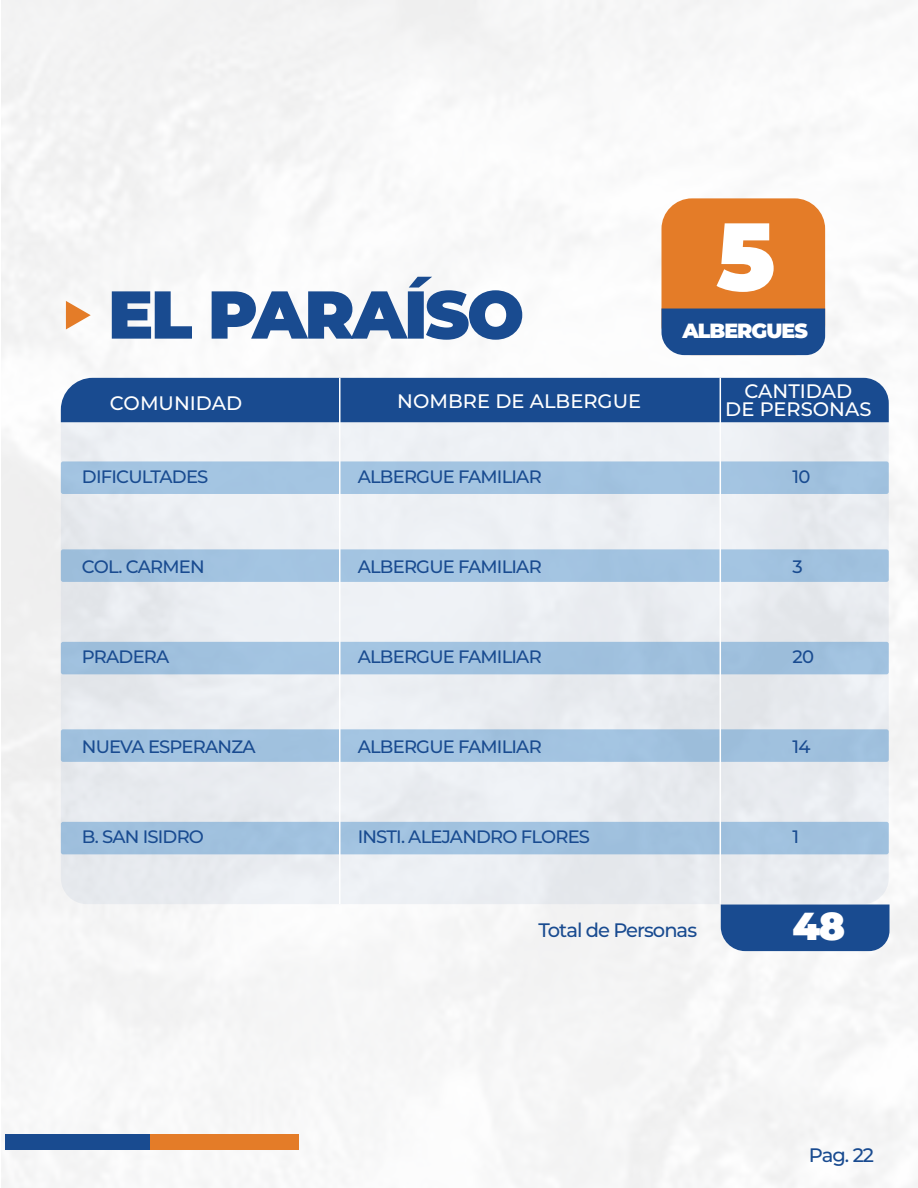
<style>
.page{position:relative;width:918px;height:1188px;background:#fff}
.page>*{position:absolute;margin:0;border:0;box-sizing:border-box;transform-origin:0 0}
.t1{font:900 95.7px "Montserrat";color:#fff}
.t2{font:900 67.5px "Montserrat";letter-spacing:-.035em;color:#194b90}
.t3{font:900 39px "Montserrat";color:#fff}
.t4{font:900 20.55px "Montserrat";letter-spacing:-.05em;color:#fff}
.t5{font:500 19.5px/18px "Montserrat";color:#fff;text-align:center}
.t6{font:500 19.5px "Montserrat";letter-spacing:-.05em;color:#194b90}
.t7{font:500 18px "Montserrat";letter-spacing:-.045em;color:#194b90}
</style>
<div class="page">
<img style="left:2px;top:1px;width:916px;height:1187px">
<div style="left:5px;top:1134px;width:148px;height:15px;background:#194b90"></div>
<div style="left:150px;top:1134px;width:148px;height:15px;background:#e47c28"></div>
<svg style="left:66px;top:301px;width:25px;height:28px"></svg>
<div style="left:61px;top:384px;width:828px;height:520px;background:#ebeef2;border-radius:26px"></div>
<div style="left:721px;top:905px;width:169px;height:46px;background:#194b90"></div>
<div style="left:61px;top:378px;width:828px;height:44px;background:#194b90"></div>
<div style="left:61px;top:461px;width:828px;height:33px;background:#a3c4e1;border-radius:2px"></div>
<div style="left:61px;top:549px;width:828px;height:33px;background:#a3c3e1;border-radius:2px"></div>
<div style="left:61px;top:642px;width:828px;height:32px;background:#a0c1de;border-radius:2px"></div>
<div style="left:61px;top:729px;width:828px;height:33px;background:#a0c1de;border-radius:2px"></div>
<div style="left:61px;top:822px;width:828px;height:32px;background:#a0c1de;border-radius:2px"></div>
<hr style="left:339px;top:378px;width:2px;height:526px;background:#fff">
<hr style="left:720px;top:378px;width:1px;height:526px;background:#fff">
<div style="left:661px;top:198px;width:164px;height:157px;background:#e47c28;border-radius:30px"></div>
<div style="left:661px;top:309px;width:164px;height:46px;background:#194b90"></div>
<h2 class="t2" style="left:108px;top:264px;width:418px">EL PARAÍSO</h2>
<h1 class="t1" style="left:716px;top:185px;width:61px">5</h1>
<p class="t4" style="left:682px;top:316px;width:127px">ALBERGUES</p>
<p class="t5" style="left:110px;top:393px;width:134px">COMUNIDAD</p>
<p class="t5" style="left:397px;top:391px;width:245px">NOMBRE DE ALBERGUE</p>
<p class="t5" style="left:725px;top:382px;width:148px">CANTIDAD<br>DE PERSONAS</p>
<p class="t7" style="left:82px;top:464px;width:128px">DIFICULTADES</p>
<p class="t7" style="left:358px;top:464px;width:186px">ALBERGUE FAMILIAR</p>
<p class="t7" style="left:793px;top:464px;width:19px">10</p>
<p class="t7" style="left:82px;top:554px;width:124px">COL. CARMEN</p>
<p class="t7" style="left:358px;top:554px;width:186px">ALBERGUE FAMILIAR</p>
<p class="t7" style="left:793px;top:554px;width:12px">3</p>
<p class="t7" style="left:82px;top:644px;width:89px">PRADERA</p>
<p class="t7" style="left:358px;top:644px;width:186px">ALBERGUE FAMILIAR</p>
<p class="t7" style="left:793px;top:644px;width:23px">20</p>
<p class="t7" style="left:82px;top:734px;width:175px">NUEVA ESPERANZA</p>
<p class="t7" style="left:358px;top:734px;width:186px">ALBERGUE FAMILIAR</p>
<p class="t7" style="left:793px;top:734px;width:19px">14</p>
<p class="t7" style="left:82px;top:824px;width:124px">B. SAN ISIDRO</p>
<p class="t7" style="left:358px;top:824px;width:234px">INSTI. ALEJANDRO FLORES</p>
<p class="t7" style="left:793px;top:824px;width:8px">1</p>
<p class="t6" style="left:538px;top:917px;width:160px">Total de Personas</p>
<h3 class="t3" style="left:793px;top:897px;width:54px">48</h3>
<p class="t6" style="left:809px;top:1141px;width:67px">Pag. 22</p>
</div>
